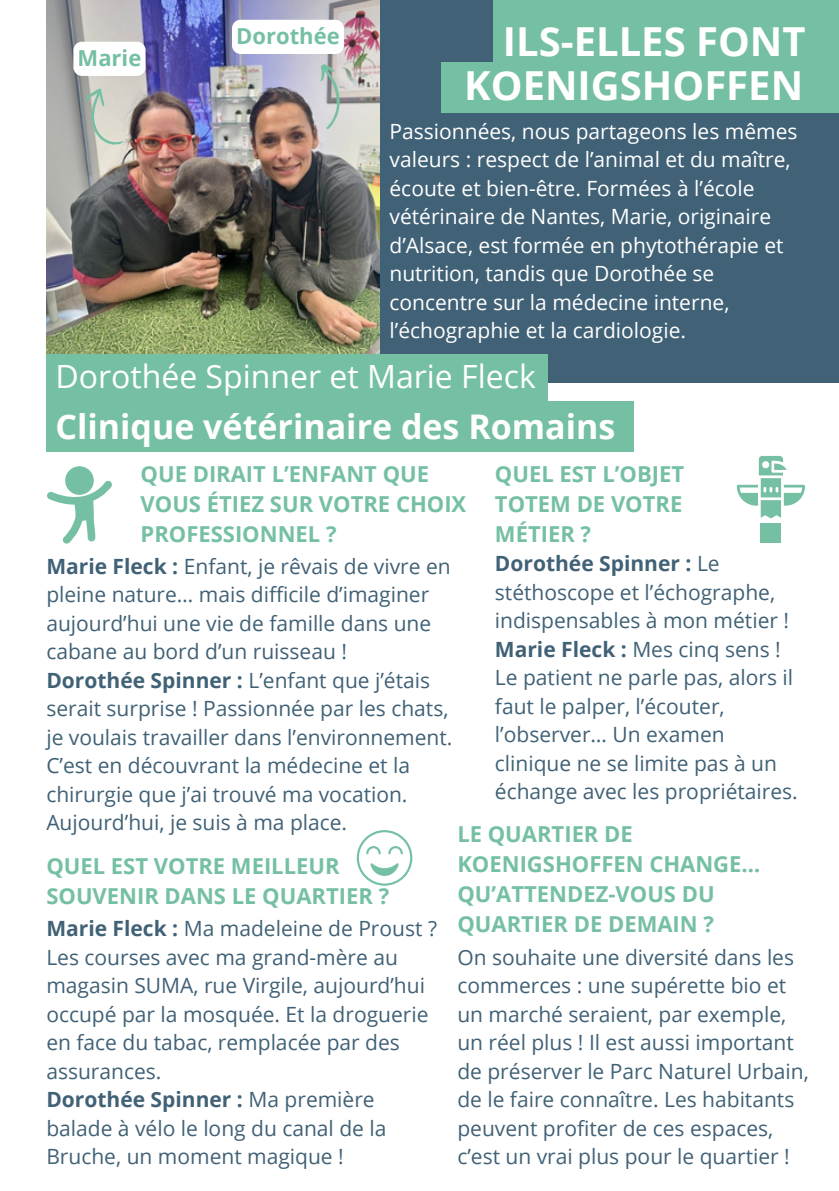
<style>
.page{position:relative;width:839px;height:1191px;background:#fff}
.page>*{position:absolute;margin:0;border:0;box-sizing:border-box;transform-origin:0 0}
.t1{font:700 40px "Open Sans";color:#fff}
.t2{font:700 34px "Open Sans";color:#fff}
.t3{font:32px "Open Sans";color:#fff}
.t4{font:700 22px/30px "Open Sans";color:#75c0a3}
.t5{font:21px/28.4px "Open Sans";color:#406176}
.t6{font:21px/28.4px "Open Sans";color:#fff}
.s1{font-weight:700}
</style>
<div class="page">
<div style="left:46px;top:0;width:792px;height:382px;background:#406176"></div>
<svg style="left:47px;top:466px;width:65px;height:78px"></svg>
<div style="left:760px;top:523px;width:21px;height:20px;background:#75c0a3"></div>
<svg style="left:736px;top:456px;width:69px;height:62px"></svg>
<svg style="left:357px;top:830px;width:55px;height:56px"></svg>
<div style="left:493px;top:0;width:345px;height:66px;background:#75c0a3"></div>
<div style="left:441px;top:62px;width:397px;height:51px;background:#75c0a3"></div>
<img style="left:46px;top:0;width:333px;height:354px">
<div style="left:46px;top:354px;width:502px;height:51px;background:#75c0a3"></div>
<div style="left:46px;top:401px;width:587px;height:50px;background:#75c0a3"></div>
<div style="left:232px;top:20px;width:112px;height:34px;background:#fff;border-radius:9px"></div>
<div style="left:73px;top:42px;width:73px;height:34px;background:#fff;border-radius:9px"></div>
<svg style="left:84px;top:88px;width:39px;height:58px;background:#c3c9be"></svg>
<svg style="left:317px;top:62px;width:27px;height:68px;background:#bfc8c5"></svg>
<h4 class="t4" style="left:78px;top:43px;width:65px">Marie</h4>
<p class="t4" style="left:236px;top:21px;width:105px">Dorothée</p>
<h4 class="t1" style="left:503px;top:13px;width:304px">ILS-ELLES FONT</h4>
<p class="t1" style="left:464px;top:57px;width:340px">KOENIGSHOFFEN</p>
<p class="t6" style="left:389px;top:116px;width:409px">Passionnées, nous partageons les mêmes valeurs : respect de l’animal et du maître, écoute et bien-être. Formées à l’école vétérinaire de Nantes, Marie, originaire d’Alsace, est formée en phytothérapie et nutrition, tandis que Dorothée se concentre sur la médecine interne, l’échographie et la cardiologie.</p>
<p class="t3" style="left:55px;top:354px;width:482px">Dorothée Spinner et Marie Fleck</p>
<p class="t2" style="left:55px;top:403px;width:561px">Clinique vétérinaire des Romains</p>
<h5 class="t4" style="left:140px;top:459px;width:327px">QUE DIRAIT L’ENFANT QUE<br>VOUS ÉTIEZ SUR VOTRE CHOIX<br>PROFESSIONNEL ?</h5>
<h1 class="t4" style="left:495px;top:459px;width:191px;text-align:justify">QUEL EST L’OBJET TOTEM DE VOTRE MÉTIER ?</h1>
<p class="t5" style="left:495px;top:549px;width:295px"><span class="s1">Dorothée Spinner :</span> Le stéthoscope et l’échographe, indispensables à mon métier !</p>
<h1 class="t5" style="left:495px;top:634px;width:304px"><span class="s1">Marie Fleck :</span> Mes cinq sens !<br>Le patient ne parle pas, alors il faut le palper, l’écouter, l’observer… Un examen clinique ne se limite pas à un échange avec les propriétaires.</h1>
<h5 class="t5" style="left:46px;top:552px;width:406px"><span class="s1">Marie Fleck :</span> Enfant, je rêvais de vivre en pleine nature… mais difficile d’imaginer aujourd’hui une vie de famille dans une cabane au bord d’un ruisseau !</h5>
<p class="t5" style="left:46px;top:666px;width:407px"><span class="s1">Dorothée Spinner :</span> L’enfant que j’étais serait surprise ! Passionnée par les chats, je voulais travailler dans l’environnement.<br>C’est en découvrant la médecine et la chirurgie que j’ai trouvé ma vocation.<br>Aujourd’hui, je suis à ma place.</p>
<h4 class="t4" style="left:457px;top:818px;width:304px">LE QUARTIER DE<br>KOENIGSHOFFEN CHANGE…<br>QU’ATTENDEZ-VOUS DU<br>QUARTIER DE DEMAIN ?</h4>
<h2 class="t4" style="left:46px;top:851px;width:344px">QUEL EST VOTRE MEILLEUR<br>SOUVENIR DANS LE QUARTIER ?</h2>
<p class="t5" style="left:46px;top:914px;width:392px"><span class="s1">Marie Fleck :</span> Ma madeleine de Proust ?<br>Les courses avec ma grand-mère au magasin SUMA, rue Virgile, aujourd’hui occupé par la mosquée. Et la droguerie en face du tabac, remplacée par des assurances.</p>
<h3 class="t5" style="left:46px;top:1085px;width:341px"><span class="s1">Dorothée Spinner :</span> Ma première balade à vélo le long du canal de la<br>Bruche, un moment magique !</h3>
<p class="t5" style="left:457px;top:943px;width:353px">On souhaite une diversité dans les commerces : une supérette bio et un marché seraient, par exemple, un réel plus ! Il est aussi important de préserver le Parc Naturel Urbain, de le faire connaître. Les habitants peuvent profiter de ces espaces, c’est un vrai plus pour le quartier !</p>
</div>
